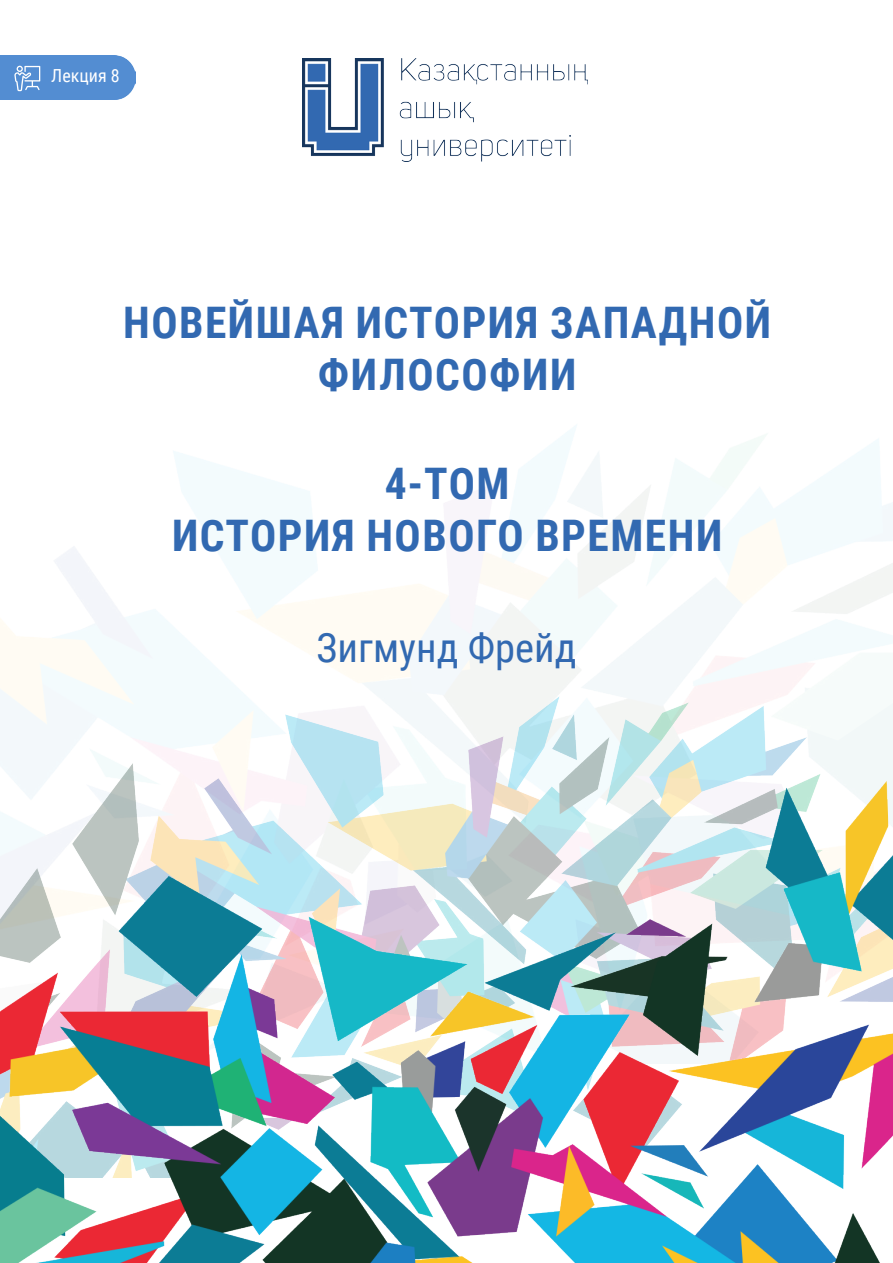
<style>
.page{position:relative;width:893px;height:1263px;background:#fff}
.page>*{position:absolute;margin:0;border:0;box-sizing:border-box;transform-origin:0 0}
.t1{font:700 43.5px/52.2px "Roboto Condensed";letter-spacing:.035em;color:#3269b1;text-align:center}
.t2{font:40.5px "Roboto Condensed";color:#3269b1}
.t3{font:18px "Roboto Condensed";color:#fff}
</style>
<div class="page">
<img style="left:0;top:425px;width:893px;height:638px">
<img style="left:302px;top:58px;width:285px;height:104px">
<img style="left:0;top:696px;width:892px;height:33px">
<img style="left:0;top:729px;width:892px;height:534px">
<div style="left:0;top:55px;width:136px;height:45px;background:#538dd2"></div>
<svg style="left:14px;top:66px;width:26px;height:25px"></svg>
<p class="t3" style="left:51px;top:63px;width:70px">Лекция 8</p>
<p class="t1" style="left:123px;top:295px;width:650px">НОВЕЙШАЯ ИСТОРИЯ ЗАПАДНОЙ<br>ФИЛОСОФИИ</p>
<p class="t1" style="left:172px;top:456px;width:552px">4-ТОМ<br>ИСТОРИЯ НОВОГО ВРЕМЕНИ</p>
<p class="t2" style="left:316px;top:619px;width:261px">Зигмунд Фрейд</p>
</div>
